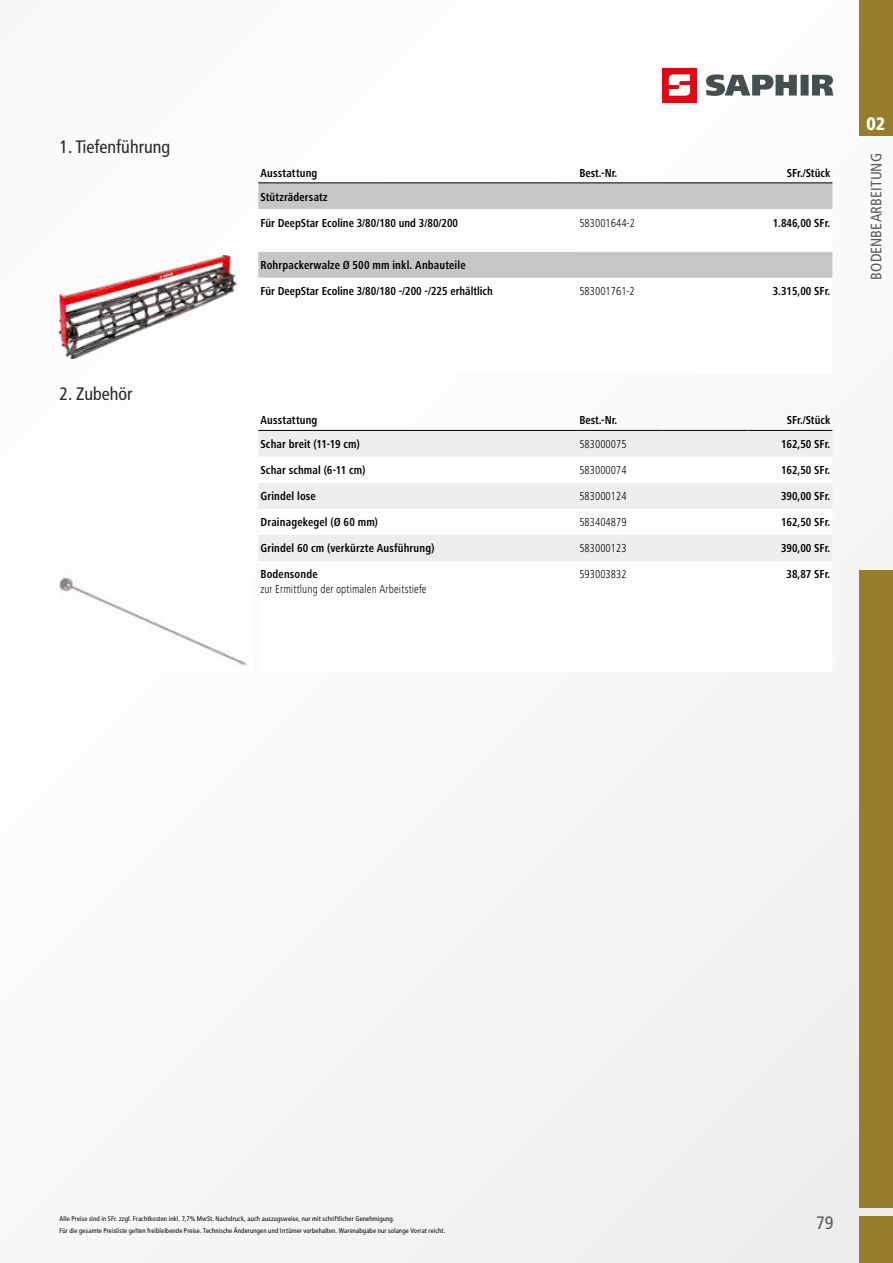
<style>
.page{position:relative;width:893px;height:1263px;background:#fafafa}
.page>*{position:absolute;margin:0;border:0;box-sizing:border-box;transform-origin:0 0}
.t1{font:condensed 18px "Frutiger LTCE";color:#282827}
.t2{font:900 condensed 18px "Frutiger LTCE";color:#fff}
.t3{font:condensed 18px "Frutiger LTCE";color:#575756}
.t4{font:condensed 15px "Frutiger LTCE";letter-spacing:.005em;color:#575756}
.t5{font:700 condensed 12px/26.1px "Frutiger Next LTCE";letter-spacing:.01em;color:#000;scale:.95 1}
.t6{font:300 condensed 12px "Frutiger Next LTCE";color:#000;scale:.95 1}
.t7{font:condensed 6.75px/12px "Frutiger LTCE";letter-spacing:.02em;color:#000}
</style>
<div class="page">
<div style="left:859px;top:570px;width:34px;height:638px;background:#967e2c"></div>
<div style="left:859px;top:1216px;width:34px;height:47px;background:#967e2c"></div>
<div style="left:859px;top:0;width:34px;height:136px;background:#967e2c"></div>
<svg style="left:706px;top:74px;width:127px;height:22px"></svg>
<div style="left:662px;top:68px;width:35px;height:34px;background:#e30613"></div>
<svg style="left:669px;top:74px;width:21px;height:22px"></svg>
<img style="left:60px;top:255px;width:176px;height:104px">
<img style="left:60px;top:578px;width:187px;height:87px">
<div style="left:258px;top:183px;width:574px;height:26px;background:#c6c6c6"></div>
<div style="left:258px;top:252px;width:574px;height:26px;background:#c6c6c6"></div>
<hr style="left:258px;top:182px;width:319px;height:1px;background:#000">
<hr style="left:577px;top:182px;width:85px;height:1px;background:#000">
<hr style="left:662px;top:182px;width:85px;height:1px;background:#000">
<hr style="left:747px;top:182px;width:85px;height:1px;background:#000">
<div style="left:259px;top:431px;width:573px;height:25px;background:#ededed"></div>
<svg style="left:259px;top:483px;width:573px;height:78px;fill:#ededed"></svg>
<hr style="left:258px;top:430px;width:319px;height:1px;background:#000">
<hr style="left:577px;top:430px;width:85px;height:1px;background:#000">
<hr style="left:662px;top:430px;width:85px;height:1px;background:#000">
<hr style="left:747px;top:430px;width:85px;height:1px;background:#000">
<h1 class="t1" style="left:60px;top:136px;width:112px">1. Tiefenführung</h1>
<h1 class="t1" style="left:60px;top:383px;width:74px">2. Zubehör</h1>
<p class="t5" style="left:260px;top:160px;width:62px">Ausstattung</p>
<p class="t5" style="left:579px;top:160px;width:41px">Best.-Nr.</p>
<p class="t5" style="left:787px;top:160px;width:47px">SFr./Stück</p>
<p class="t5" style="left:260px;top:184px;width:210px">Stützrädersatz<br>Für DeepStar Ecoline 3/80/180 und 3/80/200</p>
<p class="t6" style="left:579px;top:216px;width:60px">583001644-2</p>
<p class="t5" style="left:773px;top:210px;width:62px">1.846,00 SFr.</p>
<p class="t5" style="left:260px;top:252px;width:246px">Rohrpackerwalze Ø 500 mm inkl. Anbauteile<br>Für DeepStar Ecoline 3/80/180 -/200 -/225 erhältlich</p>
<p class="t6" style="left:579px;top:285px;width:60px">583001761-2</p>
<p class="t5" style="left:773px;top:278px;width:62px">3.315,00 SFr.</p>
<h1 class="t2" style="left:867px;top:113px;width:20px">02</h1>
<p class="t4" style="left:868px;top:280px;width:128px;rotate:-90deg">BODENBEARBEITUNG</p>
<p class="t5" style="left:260px;top:407px;width:62px">Ausstattung</p>
<p class="t5" style="left:579px;top:407px;width:41px">Best.-Nr.</p>
<p class="t5" style="left:787px;top:407px;width:47px">SFr./Stück</p>
<p class="t5" style="left:260px;top:431px;width:106px">Schar breit (11-19 cm)</p>
<p class="t6" style="left:579px;top:437px;width:51px">583000075</p>
<p class="t5" style="left:781px;top:431px;width:53px">162,50 SFr.</p>
<p class="t5" style="left:260px;top:457px;width:112px">Schar schmal (6-11 cm)</p>
<p class="t6" style="left:579px;top:464px;width:51px">583000074</p>
<p class="t5" style="left:781px;top:457px;width:53px">162,50 SFr.</p>
<p class="t5" style="left:260px;top:483px;width:60px">Grindel lose</p>
<p class="t6" style="left:579px;top:490px;width:51px">583000124</p>
<p class="t5" style="left:781px;top:483px;width:53px">390,00 SFr.</p>
<p class="t5" style="left:260px;top:509px;width:125px">Drainagekegel (Ø 60 mm)</p>
<p class="t6" style="left:579px;top:516px;width:51px">583404879</p>
<p class="t5" style="left:781px;top:509px;width:53px">162,50 SFr.</p>
<p class="t5" style="left:260px;top:535px;width:185px">Grindel 60 cm (verkürzte Ausführung)</p>
<p class="t6" style="left:579px;top:542px;width:51px">583000123</p>
<p class="t5" style="left:781px;top:535px;width:53px">390,00 SFr.</p>
<p class="t5" style="left:260px;top:561px;width:62px">Bodensonde</p>
<p class="t6" style="left:260px;top:582px;width:176px">zur Ermittlung der optimalen Arbeitstiefe</p>
<p class="t6" style="left:579px;top:568px;width:51px">593003832</p>
<p class="t5" style="left:786px;top:561px;width:48px">38,87 SFr.</p>
<p class="t7" style="left:60px;top:1213px;width:387px">Alle Preise sind in SFr. zzgl. Frachtkosten inkl. 7,7% MwSt. Nachdruck, auch auszugsweise, nur mit schriftlicher Genehmigung.<br>Für die gesamte Preisliste gelten freibleibende Preise. Technische Änderungen und Irrtümer vorbehalten. Warenabgabe nur solange Vorrat reicht.</p>
<h1 class="t3" style="left:816px;top:1212px;width:19px">79</h1>
</div>
